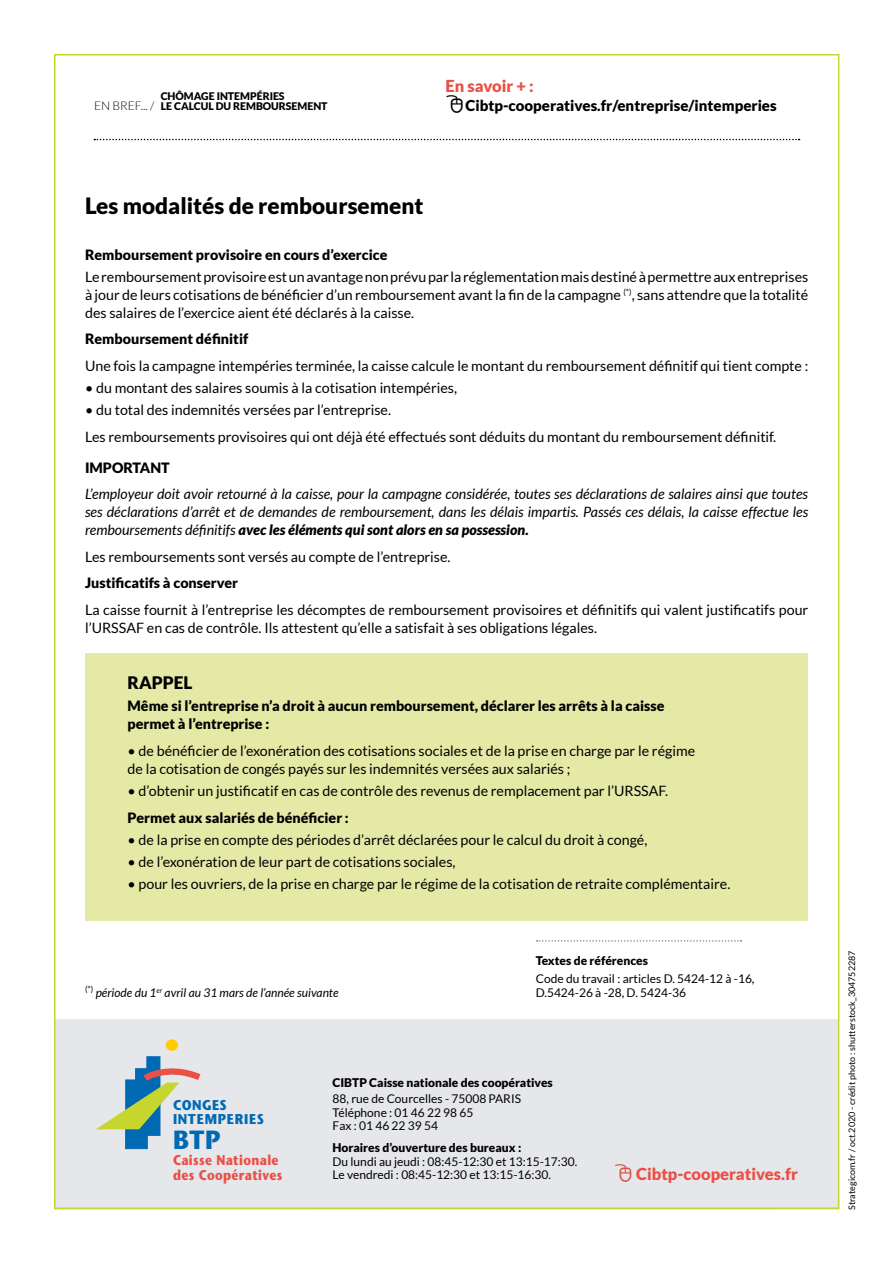
<style>
.page{position:relative;width:893px;height:1263px;background:#fff}
.page>*{position:absolute;margin:0;border:0;box-sizing:border-box;transform-origin:0 0}
.t1{font:700 26.25px "Stone Sans";color:#0069b4;scale:.9 1}
.t2{font:900 22.5px "Lato";color:#000}
.t3{font:900 17.25px "Lato";color:#000}
.t4{font:900 16.5px "Lato";color:#ea5045}
.t5{font:900 15px "Lato";color:#000}
.t6{font:14.25px/18px "Lato";color:#000}
.t7{font:italic 14.25px/18px "Lato";color:#000;text-align:justify}
.t8{font:900 14.25px/18px "Lato";color:#000}
.t9{font:700 14.25px/14.2px "Stone Sans";letter-spacing:.03em;color:#ea5045;scale:.85 1}
.t10{font:700 14.25px/14.2px "Stone Sans";letter-spacing:.06em;color:#0069b4;scale:.9 1}
.t11{font:12px/13.5px "Lato";color:#000}
.t12{font:900 12px "Lato";color:#000}
.t13{font:italic 12px "Lato";color:#000}
.t14{font:300 12px "Lato";color:#000}
.t15{font:900 10.5px/10.5px "Lato";color:#000}
.t16{font:9px "Lato";color:#000}
.s1{font-weight:900}
</style>
<div class="page">
<div style="left:54px;top:1019px;width:785px;height:191px;background:#e6e7eb"></div>
<svg style="left:94px;top:139px;width:706px;height:1px"></svg>
<div style="left:166px;top:1039px;width:12px;height:12px;background:#fc0;border-radius:50%"></div>
<svg style="left:96px;top:1056px;width:105px;height:93px"></svg>
<svg style="left:536px;top:940px;width:206px;height:2px"></svg>
<div style="left:85px;top:654px;width:723px;height:267px;background:#e4eaa6"></div>
<p class="t15" style="left:161px;top:91px;width:168px">CHÔMAGE INTEMPÉRIES<br>LE CALCUL DU REMBOURSEMENT</p>
<p class="t14" style="left:94px;top:99px;width:62px">EN BREF... /</p>
<p class="t4" style="left:445px;top:76px;width:90px">En savoir + :</p>
<p class="t5" style="left:466px;top:97px;width:313px">Cibtp-cooperatives.fr/entreprise/intemperies</p>
<h2 class="t2" style="left:85px;top:192px;width:340px">Les modalités de remboursement</h2>
<p class="t8" style="left:85px;top:245px;width:304px">Remboursement provisoire en cours d’exercice</p>
<p class="t6" style="left:85px;top:268px;width:725px;text-align:justify">Le remboursement provisoire est un avantage non prévu par la réglementation mais destiné à permettre aux entreprises à jour de leurs cotisations de bénéficier d’un remboursement avant la fin de la campagne <sup>(*)</sup>, sans attendre que la totalité des salaires de l’exercice aient été déclarés à la caisse.</p>
<p class="t8" style="left:85px;top:330px;width:165px">Remboursement définitif</p>
<p class="t6" style="left:85px;top:357px;width:725px">Une fois la campagne intempéries terminée, la caisse calcule le montant du remboursement définitif qui tient compte :</p>
<p class="t6" style="left:85px;top:379px;width:374px">• du montant des salaires soumis à la cotisation intempéries,</p>
<p class="t6" style="left:85px;top:397px;width:693px;line-height:26.5px">• du total des indemnités versées par l’entreprise.<br>Les remboursements provisoires qui ont déjà été effectués sont déduits du montant du remboursement définitif.</p>
<p class="t8" style="left:85px;top:458px;width:86px">IMPORTANT</p>
<p class="t7" style="left:85px;top:485px;width:725px">L’employeur doit avoir retourné à la caisse, pour la campagne considérée, toutes ses déclarations de salaires ainsi que toutes ses déclarations d’arrêt et de demandes de remboursement, dans les délais impartis. Passés ces délais, la caisse effectue les remboursements définitifs <span class="s1">avec les éléments qui sont alors en sa possession.</span></p>
<p class="t6" style="left:85px;top:547px;width:367px">Les remboursements sont versés au compte de l’entreprise.</p>
<p class="t8" style="left:85px;top:574px;width:154px">Justificatifs à conserver</p>
<p class="t6" style="left:85px;top:600px;width:725px">La caisse fournit à l’entreprise les décomptes de remboursement provisoires et définitifs qui valent justificatifs pour l’URSSAF en cas de contrôle. Ils attestent qu’elle a satisfait à ses obligations légales.</p>
<p class="t3" style="left:128px;top:672px;width:66px">RAPPEL</p>
<p class="t8" style="left:128px;top:697px;width:538px">Même si l’entreprise n’a droit à aucun remboursement, déclarer les arrêts à la caisse permet à l’entreprise :</p>
<p class="t6" style="left:128px;top:741px;width:569px">• de bénéficier de l’exonération des cotisations sociales et de la prise en charge par le régime de la cotisation de congés payés sur les indemnités versées aux salariés ;</p>
<p class="t6" style="left:128px;top:782px;width:542px">• d’obtenir un justificatif en cas de contrôle des revenus de remplacement par l’URSSAF.</p>
<p class="t8" style="left:128px;top:808px;width:223px">Permet aux salariés de bénéficier :</p>
<p class="t6" style="left:128px;top:830px;width:521px">• de la prise en compte des périodes d’arrêt déclarées pour le calcul du droit à congé,</p>
<p class="t6" style="left:128px;top:853px;width:330px">• de l’exonération de leur part de cotisations sociales,</p>
<p class="t6" style="left:128px;top:875px;width:604px">• pour les ouvriers, de la prise en charge par le régime de la cotisation de retraite complémentaire.</p>
<p class="t13" style="left:85px;top:986px;width:255px"><sup>(*)</sup> période du 1<sup>er</sup> avril au 31 mars de l’année suivante</p>
<p class="t12" style="left:536px;top:954px;width:114px">Textes de références</p>
<p class="t11" style="left:536px;top:972px;width:220px">Code du travail : articles D. 5424-12 à -16,<br>D.5424-26 à -28, D. 5424-36</p>
<p class="t10" style="left:173px;top:1098px;width:103px">CONGES<br>INTEMPERIES</p>
<h1 class="t1" style="left:173px;top:1124px;width:54px">BTP</h1>
<p class="t9" style="left:173px;top:1153px;width:130px">Caisse Nationale des Coopératives</p>
<p class="t12" style="left:333px;top:1076px;width:222px">CIBTP Caisse nationale des coopératives</p>
<p class="t11" style="left:333px;top:1092px;width:190px">88, rue de Courcelles - 75008 PARIS<br>Téléphone : 01 46 22 98 65<br>Fax : 01 46 22 39 54</p>
<p class="t12" style="left:333px;top:1140px;width:190px">Horaires d’ouverture des bureaux :</p>
<p class="t11" style="left:333px;top:1154px;width:246px">Du lundi au jeudi : 08:45-12:30 et 13:15-17:30.<br>Le vendredi : 08:45-12:30 et 13:15-16:30.</p>
<p class="t4" style="left:636px;top:1164px;width:163px">Cibtp-cooperatives.fr</p>
<p class="t16" style="left:847px;top:1210px;width:261px;rotate:-90deg">Strategicom.fr / oct.2020 - crédit photo : shutterstock_304752287</p>
</div>
